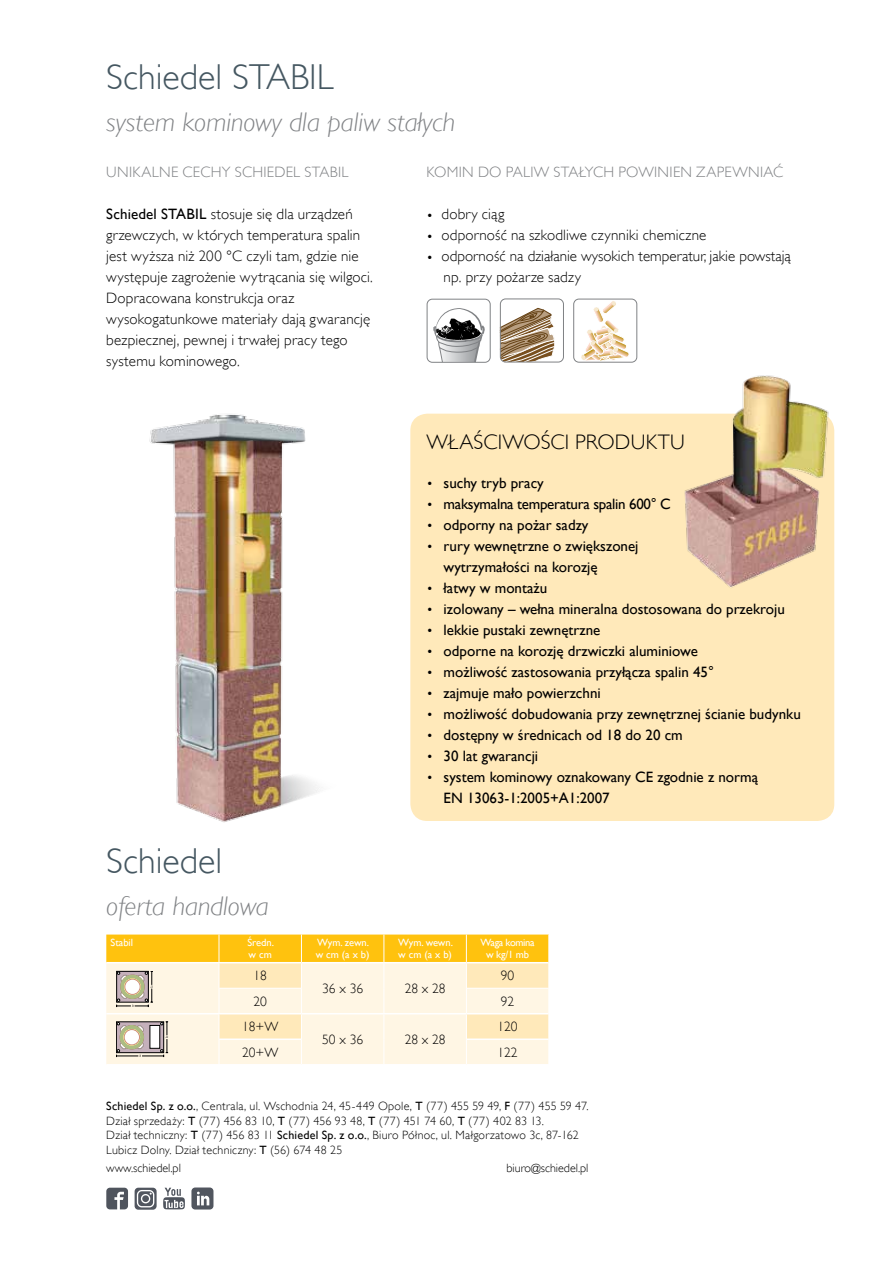
<style>
.page{position:relative;width:893px;height:1263px;background:#fff}
.page>*{position:absolute;margin:0;border:0;box-sizing:border-box;transform-origin:0 0}
.t1{font:300 36px "Gill Sans";color:#455761}
.t2{font:italic 300 27px "Gill Sans";color:#808285}
.t3{font:300 21px "Gill Sans";letter-spacing:.005em;color:#000}
.t4{font:15px/21px "Gill Sans";color:#000}
.t5{font:300 15px/21px "Gill Sans";letter-spacing:.01em;color:#000}
.t6{font:300 15px "Gill Sans";letter-spacing:.02em;color:#808285}
.t7{font:15px "Gill Sans";letter-spacing:-.02em;color:#000}
.t8{font:300 13.5px "Gill Sans";color:#000}
.t9{font:300 12px/14.4px "Gill Sans";letter-spacing:.015em;color:#000}
.t10{font:10.5px/12px "Gill Sans";letter-spacing:-.01em;color:#fff}
.t11{font:10.5px/12px "Gill Sans";letter-spacing:-.03em;color:#fff;text-align:center}
.s1{font-weight:400}
.s2{font-weight:300;font-size:13.5px}
</style>
<div class="page">
<svg style="left:581px;top:301px;width:48px;height:60px"></svg>
<div style="left:573px;top:299px;width:64px;height:64px;border:1px solid #808285;border-radius:5px"></div>
<div style="left:427px;top:299px;width:64px;height:64px;border:1px solid #808285;border-radius:5px"></div>
<svg style="left:433px;top:308px;width:53px;height:55px"></svg>
<svg style="left:499px;top:307px;width:57px;height:56px"></svg>
<div style="left:500px;top:298px;width:64px;height:64px;border:1px solid #808285;border-radius:5px"></div>
<svg style="left:106px;top:934px;width:443px;height:130px;background:#fae5ae"></svg>
<div style="left:125px;top:979px;width:15px;height:15px;background:#fff;border-radius:50%"></div>
<div style="left:125px;top:979px;width:15px;height:15px;border:1px solid #cc8d7b;border-radius:50%"></div>
<div style="left:410px;top:414px;width:424px;height:407px;background:#ffe9ba;border-radius:17px"></div>
<img style="left:658px;top:375px;width:177px;height:222px">
<img style="left:149px;top:414px;width:170px;height:408px">
<svg style="left:163px;top:1188px;width:22px;height:21px"></svg>
<svg style="left:191px;top:1187px;width:22px;height:22px"></svg>
<svg style="left:106px;top:1188px;width:22px;height:21px"></svg>
<svg style="left:135px;top:1188px;width:22px;height:22px"></svg>
<svg style="left:137px;top:1190px;width:17px;height:17px"></svg>
<h1 class="t1" style="left:106px;top:56px;width:229px">Schiedel STABIL</h1>
<h2 class="t2" style="left:106px;top:106px;width:350px">system kominowy dla paliw stałych</h2>
<p class="t6" style="left:106px;top:163px;width:244px">UNIKALNE CECHY SCHIEDEL STABIL</p>
<p class="t5" style="left:106px;top:203px;width:268px"><span class="s1">Schiedel STABIL</span> stosuje się dla urządzeń grzewczych, w których temperatura spalin jest wyższa niż 200 °C czyli tam, gdzie nie występuje zagrożenie wytrącania się wilgoci.<br>Dopracowana konstrukcja oraz wysokogatunkowe materiały dają gwarancję bezpiecznej, pewnej i trwałej pracy tego systemu kominowego.</p>
<p class="t6" style="left:427px;top:163px;width:358px">KOMIN DO PALIW STAŁYCH POWINIEN ZAPEWNIAĆ</p>
<p class="t5" style="left:427px;top:203px;width:79px"><sub>•</sub> dobry ciąg</p>
<p class="t5" style="left:427px;top:224px;width:281px"><sub>•</sub> odporność na szkodliwe czynniki chemiczne</p>
<p class="t5" style="left:444px;top:245px;width:349px;text-indent:-17px"><sub>•</sub> odporność na działanie wysokich temperatur, jakie powstają np. przy pożarze sadzy</p>
<h3 class="t3" style="left:427px;top:430px;width:260px">WŁAŚCIWOŚCI PRODUKTU</h3>
<h1 class="t1" style="left:106px;top:840px;width:117px">Schiedel</h1>
<h2 class="t2" style="left:106px;top:890px;width:164px">oferta handlowa</h2>
<p class="t4" style="left:427px;top:473px;width:119px"><span class="s2">•</span> suchy tryb pracy</p>
<p class="t7" style="left:427px;top:495px;width:246px"><span class="s2">•</span> maksymalna temperatura spalin 600° C</p>
<p class="t4" style="left:427px;top:515px;width:163px"><span class="s2">•</span> odporny na pożar sadzy</p>
<p class="t4" style="left:444px;top:536px;width:196px;text-indent:-17px"><span class="s2">•</span> rury wewnętrzne o zwiększonej wytrzymałości na korozję</p>
<p class="t4" style="left:427px;top:578px;width:122px"><span class="s2">•</span> łatwy w montażu</p>
<p class="t4" style="left:427px;top:599px;width:360px"><span class="s2">•</span> izolowany – wełna mineralna dostosowana do przekroju</p>
<p class="t4" style="left:427px;top:620px;width:175px"><span class="s2">•</span> lekkie pustaki zewnętrzne</p>
<p class="t4" style="left:427px;top:641px;width:273px"><span class="s2">•</span> odporne na korozję drzwiczki aluminiowe</p>
<p class="t4" style="left:427px;top:662px;width:289px"><span class="s2">•</span> możliwość zastosowania przyłącza spalin 45°</p>
<p class="t4" style="left:427px;top:683px;width:176px"><span class="s2">•</span> zajmuje mało powierzchni</p>
<p class="t4" style="left:427px;top:704px;width:376px"><span class="s2">•</span> możliwość dobudowania przy zewnętrznej ścianie budynku</p>
<p class="t4" style="left:427px;top:725px;width:258px"><span class="s2">•</span> dostępny w średnicach od 18 do 20 cm</p>
<p class="t4" style="left:427px;top:746px;width:113px"><span class="s2">•</span> 30 lat gwarancji</p>
<p class="t4" style="left:444px;top:767px;width:316px;text-indent:-17px"><span class="s2">•</span> system kominowy oznakowany CE zgodnie z normą<br>EN 13063-1:2005+A1:2007</p>
<p class="t10" style="left:111px;top:936px;width:24px">Stabil</p>
<p class="t10" style="left:247px;top:936px;width:28px">Średn. w cm</p>
<p class="t10" style="left:316px;top:936px;width:55px">Wym. zewn. w cm (a x b)</p>
<p class="t10" style="left:398px;top:936px;width:56px">Wym. wewn. w cm (a x b)</p>
<p class="t11" style="left:481px;top:936px;width:56px">Waga komina w kg/1 mb</p>
<p class="t8" style="left:253px;top:968px;width:15px">18</p>
<p class="t8" style="left:322px;top:981px;width:42px">36 x 36</p>
<p class="t8" style="left:405px;top:981px;width:42px">28 x 28</p>
<p class="t8" style="left:501px;top:968px;width:15px">90</p>
<p class="t8" style="left:253px;top:993px;width:15px">20</p>
<p class="t8" style="left:501px;top:993px;width:15px">92</p>
<p class="t8" style="left:242px;top:1019px;width:38px">18+W</p>
<p class="t8" style="left:322px;top:1032px;width:42px">50 x 36</p>
<p class="t8" style="left:405px;top:1032px;width:42px">28 x 28</p>
<p class="t8" style="left:497px;top:1019px;width:22px">120</p>
<p class="t8" style="left:242px;top:1044px;width:38px">20+W</p>
<p class="t8" style="left:497px;top:1044px;width:22px">122</p>
<p class="t9" style="left:106px;top:1099px;width:484px"><span class="s1">Schiedel Sp. z o.o.</span>, Centrala, ul. Wschodnia 24, 45-449 Opole, <span class="s1">T</span> (77) 455 59 49, <span class="s1">F</span> (77) 455 59 47.<br>Dział sprzedaży: <span class="s1">T</span> (77) 456 83 10, <span class="s1">T</span> (77) 456 93 48, <span class="s1">T</span> (77) 451 74 60, <span class="s1">T</span> (77) 402 83 13.<br>Dział techniczny: <span class="s1">T</span> (77) 456 83 11 <span class="s1">Schiedel Sp. z o.o.</span>, Biuro Północ, ul. Małgorzatowo 3c, 87-162<br>Lubicz Dolny. Dział techniczny: <span class="s1">T</span> (56) 674 48 25</p>
<p class="t9" style="left:106px;top:1161px;width:76px">www.schiedel.pl</p>
<p class="t9" style="left:506px;top:1161px;width:84px">biuro@schiedel.pl</p>
</div>
